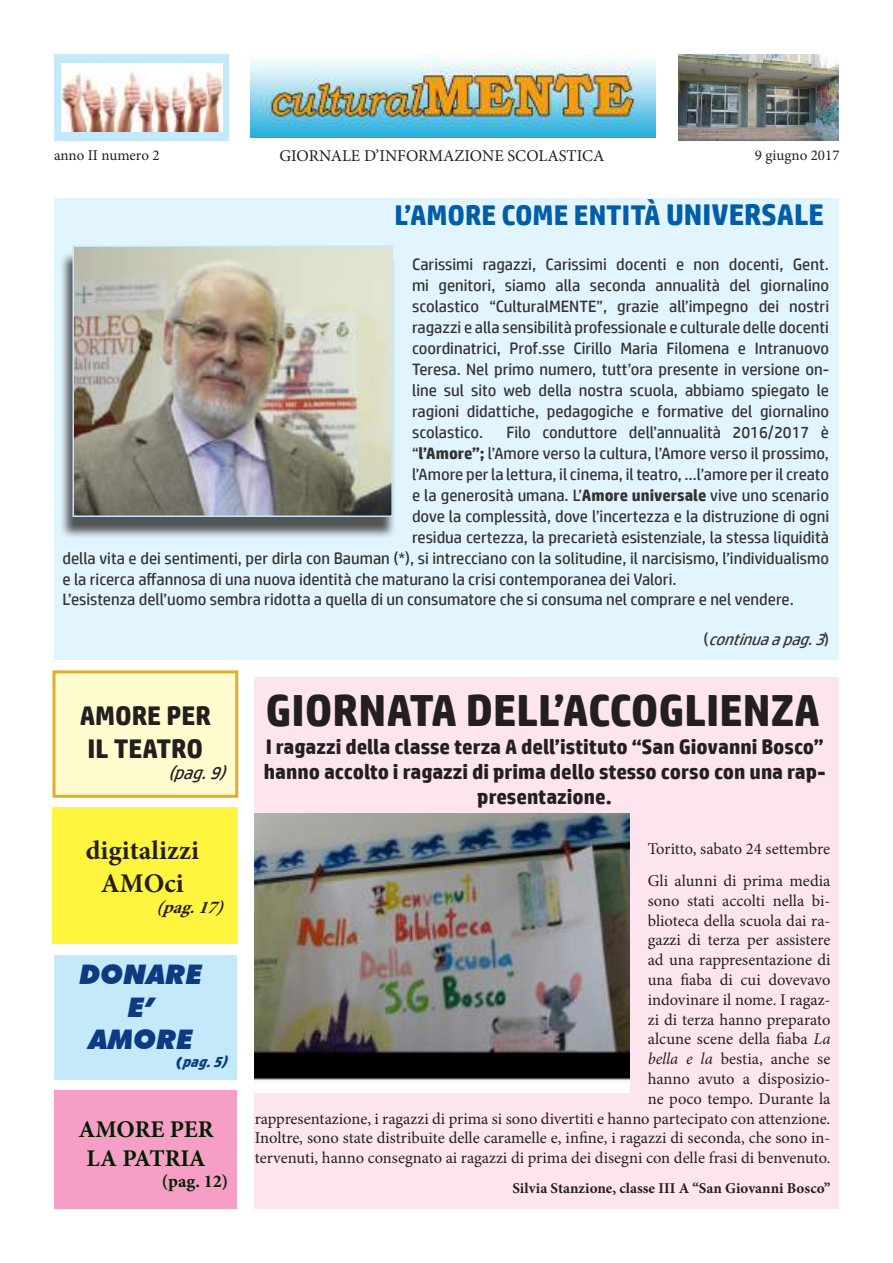
<style>
.page{position:relative;width:893px;height:1263px;background:#fff}
.page>*{position:absolute;margin:0;border:0;box-sizing:border-box;transform-origin:0 0}
.t1{font:700 45px "HP Simplified";color:#241f1f}
.t2{font:700 28.5px "HP Simplified";color:#005da8}
.t3{font:700 27px/32.4px "HP Simplified";color:#241f1f}
.t4{font:700 27px/32.4px "Minion Pro";color:#241f1f;text-align:center}
.t5{font:italic 900 27px/32.4px "Futura BT";color:#0d3b83;text-align:center}
.t6{font:700 24px/28.8px "Minion Pro";letter-spacing:-.005em;color:#001f00;text-align:center}
.t7{font:700 21px/25.2px "HP Simplified";color:#241f1f;text-align:center}
.t8{font:italic 700 18px "Minion Pro";color:#241f1f}
.t9{font:700 18px "Minion Pro";color:#001f00}
.t10{font:italic 18px "HP Simplified";color:#241f1f}
.t11{font:16.5px/21px "HP Simplified";color:#333;text-align:justify}
.t12{font:16.5px/19.8px "Minion Pro";color:#241f1f}
.t13{font:italic 16.5px "HP Simplified";color:#333}
.t14{font:700 15px "Minion Pro";color:#241f1f}
.t15{font:15px "Minion Pro";color:#241f1f}
.t16{font:italic 700 15px "HP Simplified";color:#0d3b83}
.s1{font-size:30px}
.s2{font-weight:700}
.s3{font-style:normal}
.s4{font-family:"Futura BT";font-weight:900;font-size:13.5px}
.s5{font-style:italic}
</style>
<div class="page">
<div style="left:52px;top:807px;width:186px;height:136px;background:#fff53e"></div>
<div style="left:54px;top:672px;width:183px;height:124px;background:#fffccf"></div>
<div style="left:54px;top:199px;width:785px;height:461px;background:#e2f4fd"></div>
<div style="left:54px;top:54px;width:174px;height:87px;background:#c3e9fb"></div>
<div style="left:255px;top:677px;width:584px;height:532px;background:#fde5f0"></div>
<img style="left:251px;top:54px;width:404px;height:83px">
<img style="left:255px;top:814px;width:375px;height:279px">
<div style="left:60px;top:251px;width:337px;height:288px;background:#241f1f;opacity:.75"></div>
<img style="left:75px;top:248px;width:315px;height:266px">
<div style="left:72px;top:245px;width:321px;height:272px;border:2px solid #c3e9fb"></div>
<img style="left:61px;top:63px;width:161px;height:69px">
<img style="left:678px;top:54px;width:161px;height:87px">
<div style="left:52px;top:670px;width:186px;height:128px;border:3px solid #e1af23"></div>
<div style="left:54px;top:955px;width:183px;height:125px;background:#c3e9fb"></div>
<div style="left:54px;top:1091px;width:183px;height:118px;background:#f79ec6"></div>
<p class="t15" style="left:54px;top:145px;width:107px">anno II numero 2</p>
<p class="t12" style="left:279px;top:146px;width:327px">GIORNALE D’INFORMAZIONE SCOLASTICA</p>
<p class="t15" style="left:755px;top:145px;width:86px">9 giugno 2017</p>
<h2 class="t2" style="left:395px;top:197px;width:431px">L’AMORE COME ENTITÀ <span class="s1">UNIVERSALE</span></h2>
<p class="t11" style="left:412px;top:254px;width:419px">Carissimi ragazzi, Carissimi docenti e non docenti, Gent. mi genitori, siamo alla seconda annualità del giornalino scolastico “CulturalMENTE”, grazie all’impegno dei nostri ragazzi e alla sensibilità professionale e culturale delle docenti coordinatrici, Prof.sse Cirillo Maria Filomena e Intranuovo Teresa. Nel primo numero, tutt’ora presente in versione on&shy;line sul sito web della nostra scuola, abbiamo spiegato le ragioni didattiche, pedagogiche e formative del giornalino scolastico.</p>
<p class="t11" style="left:506px;top:422px;width:324px">Filo conduttore dell’annualità 2016/2017 è</p>
<p class="t11" style="left:412px;top:443px;width:418px">“<span class="s2">l’Amore”;</span> l’Amore verso la cultura, l’Amore verso il prossimo,</p>
<p class="t11" style="left:412px;top:464px;width:419px">l’Amore per la lettura, il cinema, il teatro, …l’amore per il creato</p>
<p class="t11" style="left:412px;top:485px;width:418px">e la generosità umana. L’<span class="s2">Amore universale</span> vive uno scenario</p>
<p class="t11" style="left:412px;top:506px;width:419px">dove la complessità, dove l’incertezza e la distruzione di ogni</p>
<p class="t11" style="left:412px;top:527px;width:418px">residua certezza, la precarietà esistenziale, la stessa liquidità</p>
<p class="t11" style="left:63px;top:548px;width:768px">della vita e dei sentimenti, per dirla con Bauman (*), si intrecciano con la solitudine, il narcisismo, l’individualismo</p>
<p class="t11" style="left:63px;top:568px;width:616px">e la ricerca affannosa di una nuova identità che maturano la crisi contemporanea dei Valori.</p>
<p class="t11" style="left:63px;top:588px;width:733px">L’esistenza dell’uomo sembra ridotta a quella di un consumatore che si consuma nel comprare e nel vendere.</p>
<p class="t13" style="left:703px;top:629px;width:130px"><span class="s3">(</span> continuaapag.3<span class="s3">)</span></p>
<h3 class="t3" style="left:80px;top:700px;width:133px">AMORE PER<br>IL TEATRO</h3>
<p class="t10" style="left:168px;top:761px;width:66px">(pag.9)</p>
<h3 class="t4" style="left:86px;top:834px;width:115px">digitalizzi<br>AMOci</h3>
<p class="t8" style="left:156px;top:895px;width:77px">(pag.17)</p>
<h3 class="t5" style="left:79px;top:958px;width:124px">DONARE<br>E’<br>AMORE</h3>
<p class="t16" style="left:176px;top:1052px;width:59px"><span class="s4">(</span>pag.5)</p>
<h3 class="t6" style="left:79px;top:1115px;width:137px">AMORE PER<br>LA PATRIA</h3>
<p class="t9" style="left:162px;top:1169px;width:68px">(pag. 12)</p>
<h1 class="t1" style="left:266px;top:681px;width:556px">GIORNATA DELL’ACCOGLIENZA</h1>
<p class="t7" style="left:264px;top:734px;width:563px">I ragazzi della classe terza A dell’istituto “San Giovanni Bosco” hanno accolto i ragazzi di prima dello stesso corso con una rap&shy;presentazione.</p>
<p class="t12" style="left:648px;top:833px;width:184px;line-height:31.8px">Toritto, sabato 24 settembre<br>Gli alunni di prima media</p>
<p class="t12" style="left:255px;top:891px;width:577px;text-align:right">sono stati accolti nella bi-<br>blioteca della scuola dai ra-<br>gazzi di terza per assistere<br>ad una rappresentazione di<br>una fiaba di cui dovevavo<br>indovinare il nome. I ragaz-<br>zi di terza hanno preparato<br>alcune scene della fiaba <span class="s5">La<br>bella e la</span> bestia, anche se<br>hanno avuto a disposizio-<br>ne poco tempo. Durante la<br>rappresentazione, i ragazzi di prima si sono divertiti e hanno partecipato con attenzione.<br>Inoltre, sono state distribuite delle caramelle e, infine, i ragazzi di seconda, che sono in&shy;tervenuti, hanno consegnato ai ragazzi di prima dei disegni con delle frasi di benvenuto.</p>
<p class="t14" style="left:513px;top:1178px;width:319px">Silvia Stanzione, classe III A “San Giovanni Bosco”</p>
</div>
